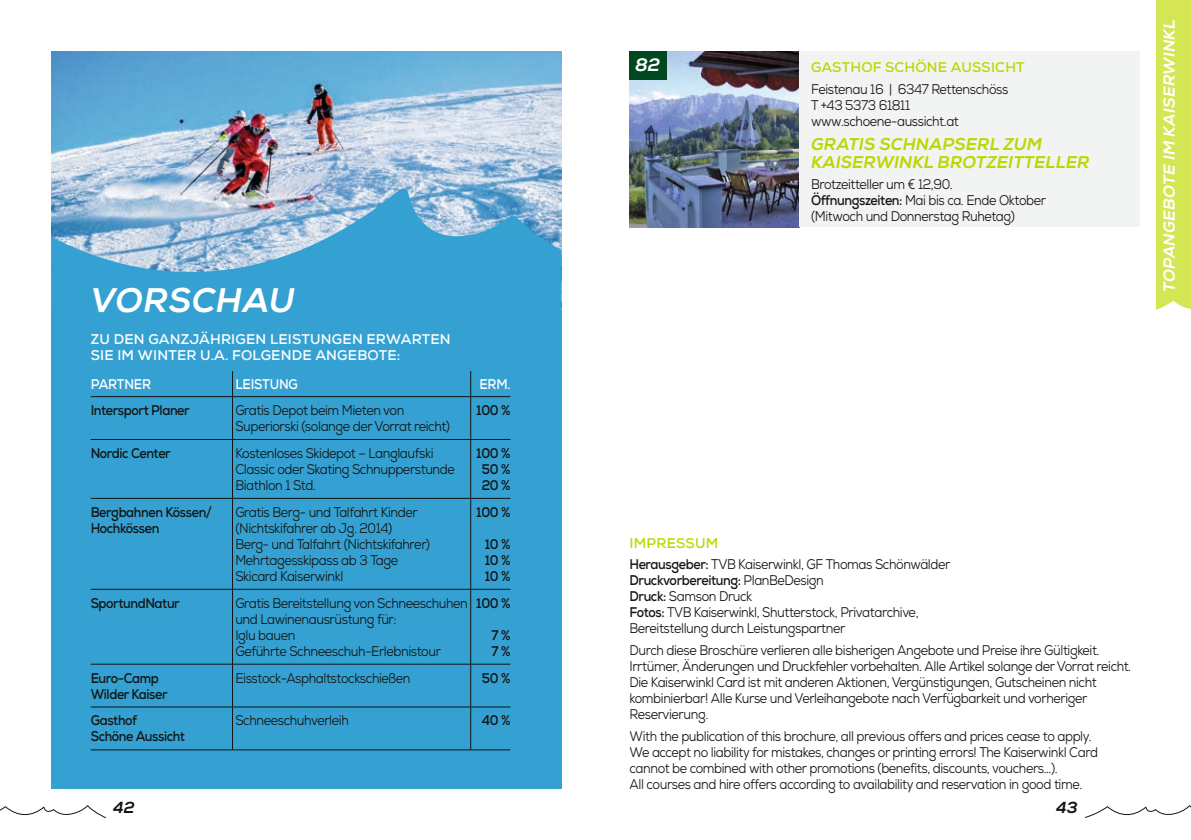
<style>
.page{position:relative;width:1191px;height:840px;background:#fff}
.page>*{position:absolute;margin:0;border:0;box-sizing:border-box;transform-origin:0 0}
.t1{font:italic 800 34px "Nexa";letter-spacing:.015em;color:#fff}
.t2{font:italic 800 18px "Nexa";color:#fff}
.t3{font:italic 800 17px/18px "Nexa";letter-spacing:.005em;color:#bcd700}
.t4{font:italic 800 16px "Nexa";letter-spacing:.015em;color:#fff}
.t5{font:italic 800 16px "Nexa";color:#131413}
.t6{font:14px/16px "Nexa";letter-spacing:-.03em;color:#131413;scale:.9 1}
.t7{font:700 14px/16px "Nexa";letter-spacing:-.03em;color:#131413;scale:.9 1}
.t8{font:700 14px/16px "Nexa";letter-spacing:.015em;color:#fff}
.t9{font:700 14px "Nexa";letter-spacing:.015em;color:#bcd700}
.t10{font:700 14px "Nexa";letter-spacing:-.015em;color:#fff;scale:.9 1}
.t11{font:700 14px "Nexa";letter-spacing:.015em;color:#fff;scale:.9 1}
.s1{font-weight:700}
.s2{font-weight:700;color:#bcd700}
</style>
<div class="page">
<svg style="left:1085px;top:805px;width:106px;height:12px"></svg>
<div style="left:1157px;top:0;width:34px;height:311px;background:#d5e655"></div>
<svg style="left:1157px;top:300px;width:34px;height:11px"></svg>
<svg style="left:0;top:805px;width:106px;height:12px"></svg>
<img style="left:51px;top:51px;width:510px;height:137px">
<div style="left:51px;top:310px;width:510px;height:478px;background:#34a1d2"></div>
<svg style="left:51px;top:188px;width:510px;height:122px;background:#67afd5"></svg>
<hr style="left:91px;top:396px;width:141px;height:1px;background:#131413">
<hr style="left:232px;top:396px;width:239px;height:1px;background:#131413">
<hr style="left:471px;top:396px;width:39px;height:1px;background:#131413">
<svg style="left:232px;top:371px;width:1px;height:25px"></svg>
<svg style="left:470px;top:371px;width:1px;height:25px"></svg>
<hr style="left:232px;top:397px;width:1px;height:42px;background:#131413">
<hr style="left:470px;top:397px;width:1px;height:42px;background:#131413">
<hr style="left:232px;top:439px;width:1px;height:59px;background:#131413">
<hr style="left:470px;top:439px;width:1px;height:59px;background:#131413">
<hr style="left:232px;top:498px;width:1px;height:90px;background:#131413">
<hr style="left:470px;top:498px;width:1px;height:90px;background:#131413">
<hr style="left:232px;top:589px;width:1px;height:74px;background:#131413">
<hr style="left:470px;top:589px;width:1px;height:74px;background:#131413">
<hr style="left:232px;top:664px;width:1px;height:42px;background:#131413">
<hr style="left:470px;top:664px;width:1px;height:42px;background:#131413">
<hr style="left:232px;top:707px;width:1px;height:42px;background:#131413">
<hr style="left:470px;top:707px;width:1px;height:42px;background:#131413">
<hr style="left:91px;top:439px;width:141px;height:1px;background:#131413">
<hr style="left:232px;top:439px;width:239px;height:1px;background:#131413">
<hr style="left:471px;top:439px;width:39px;height:1px;background:#131413">
<hr style="left:91px;top:497px;width:141px;height:1px;background:#131413">
<hr style="left:232px;top:497px;width:239px;height:1px;background:#131413">
<hr style="left:471px;top:497px;width:39px;height:1px;background:#131413">
<hr style="left:91px;top:588px;width:141px;height:1px;background:#131413">
<hr style="left:232px;top:588px;width:239px;height:1px;background:#131413">
<hr style="left:471px;top:588px;width:39px;height:1px;background:#131413">
<hr style="left:91px;top:663px;width:141px;height:1px;background:#131413">
<hr style="left:232px;top:663px;width:239px;height:1px;background:#131413">
<hr style="left:471px;top:663px;width:39px;height:1px;background:#131413">
<hr style="left:91px;top:706px;width:141px;height:1px;background:#131413">
<hr style="left:232px;top:706px;width:239px;height:1px;background:#131413">
<hr style="left:471px;top:706px;width:39px;height:1px;background:#131413">
<hr style="left:91px;top:749px;width:141px;height:1px;background:#131413">
<hr style="left:232px;top:749px;width:239px;height:1px;background:#131413">
<hr style="left:471px;top:749px;width:39px;height:1px;background:#131413">
<img style="left:629px;top:51px;width:170px;height:176px">
<div style="left:799px;top:51px;width:341px;height:176px;background:#f2f3f3"></div>
<div style="left:629px;top:51px;width:38px;height:28px;background:#00481f"></div>
<h1 class="t1" style="left:91px;top:279px;width:205px">VORSCHAU</h1>
<p class="t8" style="left:91px;top:330px;width:361px">ZU DEN GANZJÄHRIGEN LEISTUNGEN ERWARTEN<br>SIE IM WINTER U.A. FOLGENDE ANGEBOTE:</p>
<p class="t10" style="left:91px;top:374px;width:68px">PARTNER</p>
<p class="t10" style="left:235px;top:374px;width:71px">LEISTUNG</p>
<p class="t11" style="left:479px;top:374px;width:36px">ERM.</p>
<p class="t7" style="left:91px;top:402px;width:112px">Intersport Planer</p>
<p class="t6" style="left:235px;top:402px;width:240px">Gratis Depot beim Mieten von<br>Superiorski (solange der Vorrat reicht)</p>
<p class="t7" style="left:476px;top:402px;width:39px">100 %</p>
<p class="t7" style="left:91px;top:444px;width:90px">Nordic Center</p>
<p class="t6" style="left:235px;top:445px;width:245px">Kostenloses Skidepot – Langlaufski<br>Classic oder Skating Schnupperstunde<br>Biathlon 1 Std.</p>
<p class="t7" style="left:476px;top:444px;width:39px;text-align:center">100 %<br>50 %<br>20 %</p>
<p class="t7" style="left:91px;top:503px;width:136px">Bergbahnen Kössen/<br>Hochkössen</p>
<p class="t6" style="left:235px;top:503px;width:218px">Gratis Berg- und Talfahrt Kinder (Nichtskifahrer ab Jg. 2014)<br>Berg- und Talfahrt (Nichtskifahrer)<br>Mehrtagesskipass ab 3 Tage<br>Skicard Kaiserwinkl</p>
<p class="t7" style="left:476px;top:503px;width:39px">100 %</p>
<p class="t7" style="left:485px;top:535px;width:30px;text-align:justify">10 % 10 % 10 %</p>
<p class="t7" style="left:91px;top:594px;width:100px">SportundNatur</p>
<p class="t6" style="left:235px;top:594px;width:260px">Gratis Bereitstellung von Schneeschuhen und Lawinenausrüstung für:<br>Iglu bauen<br>Geführte Schneeschuh-Erlebnistour</p>
<p class="t7" style="left:476px;top:594px;width:39px">100 %</p>
<p class="t7" style="left:491px;top:626px;width:22px">7 %<br>7 %</p>
<p class="t7" style="left:91px;top:669px;width:87px">Euro-Camp<br>Wilder Kaiser</p>
<p class="t6" style="left:235px;top:669px;width:196px">Eisstock-Asphaltstockschießen</p>
<p class="t7" style="left:482px;top:669px;width:33px">50 %</p>
<p class="t7" style="left:91px;top:712px;width:106px">Gasthof<br>Schöne Aussicht</p>
<p class="t6" style="left:235px;top:712px;width:128px">Schneeschuhverleih</p>
<p class="t7" style="left:482px;top:712px;width:33px">40 %</p>
<p class="t5" style="left:113px;top:797px;width:23px">42</p>
<p class="t2" style="left:635px;top:53px;width:26px">82</p>
<p class="t9" style="left:811px;top:58px;width:215px">GASTHOF SCHÖNE AUSSICHT</p>
<p class="t6" style="left:811px;top:81px;width:221px">Feistenau 16 | 6347 Rettenschöss<br>T +43 5373 61811 www.schoene-aussicht.at</p>
<p class="t3" style="left:811px;top:135px;width:280px">GRATIS SCHNAPSERL ZUM<br>KAISERWINKL BROTZEITTELLER</p>
<p class="t6" style="left:811px;top:176px;width:263px">Brotzeitteller um € 12,90.<br><span class="s1">Öffnungszeiten:</span> Mai bis ca. Ende Oktober (Mitwoch und Donnerstag Ruhetag)</p>
<p class="t4" style="left:1159px;top:292px;width:274px;rotate:-90deg">TOPANGEBOTE IM KAISERWINKL</p>
<p class="t6" style="left:629px;top:531px;width:358px;line-height:21.6px"><span class="s2">IMPRESSUM<br></span><span class="s1">Herausgeber:</span> TVB Kaiserwinkl, GF Thomas Schönwälder</p>
<p class="t6" style="left:629px;top:572px;width:323px"><span class="s1">Druckvorbereitung:</span> PlanBeDesign<br><span class="s1">Druck:</span> Samson Druck<br><span class="s1">Fotos:</span> TVB Kaiserwinkl, Shutterstock, Privatarchive, Bereitstellung durch Leistungspartner</p>
<p class="t6" style="left:629px;top:642px;width:559px">Durch diese Broschüre verlieren alle bisherigen Angebote und Preise ihre Gültigkeit.<br>Irrtümer, Änderungen und Druckfehler vorbehalten. Alle Artikel solange der Vorrat reicht.<br>Die Kaiserwinkl Card ist mit anderen Aktionen, Vergünstigungen, Gutscheinen nicht kombinierbar! Alle Kurse und Verleihangebote nach Verfügbarkeit und vorheriger Reservierung.</p>
<p class="t6" style="left:629px;top:727px;width:522px">With the publication of this brochure, all previous offers and prices cease to apply.<br>We accept no liability for mistakes, changes or printing errors! The Kaiserwinkl Card cannot be combined with other promotions (benefits, discounts, vouchers…).<br>All courses and hire offers according to availability and reservation in good time.</p>
<p class="t5" style="left:1056px;top:797px;width:23px">43</p>
</div>
